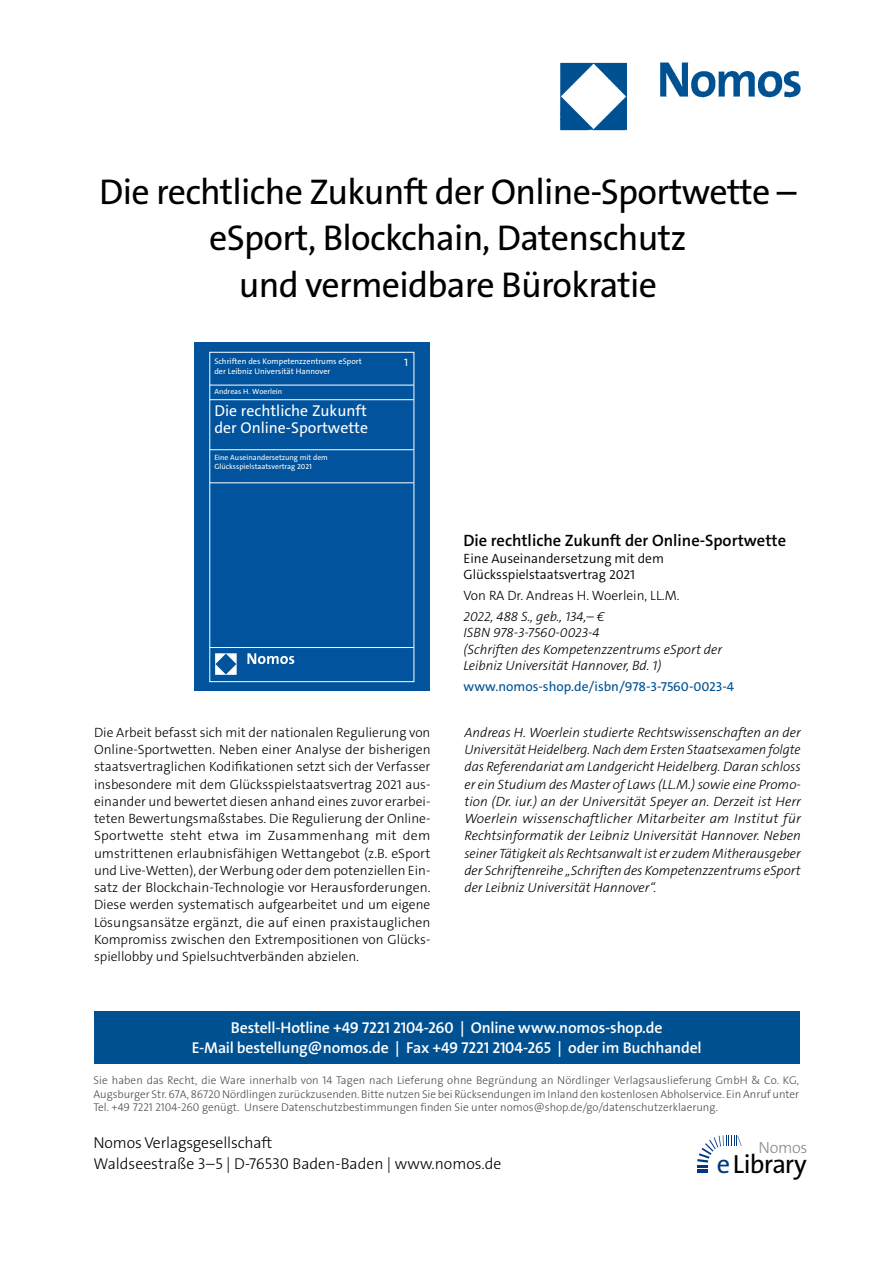
<style>
.page{position:relative;width:893px;height:1263px;background:#fff}
.page>*{position:absolute;margin:0;border:0;box-sizing:border-box;transform-origin:0 0}
.t1{font:36px/46.5px "The Sans Os F";letter-spacing:-.02em;color:#000;text-align:center}
.t2{font:26.4px "The Sans Os F";letter-spacing:-.03em;color:#000}
.t3{font:600 16.5px "The Sans C5";color:#000}
.t4{font:300 16.2px "The Sans Os F";letter-spacing:-.02em;color:#87888a}
.t5{font:600 15.75px/21px "The Sans Os F";letter-spacing:-.01em;color:#fff;text-align:center}
.t6{font:300 15.75px/21px "The Sans Os F";color:#000}
.t7{font:15.75px/16.8px "The Sans C5";color:#fff}
.t8{font:300 13.5px/17.2px "The Sans C5";color:#000;text-align:justify}
.t9{font:italic 300 13.5px/17.2px "The Sans C5";color:#000}
.t10{font:300 13.5px/16.5px "The Sans C5";color:#000}
.t11{font:13.5px "The Sans C5";color:#005192}
.t12{font:300 11.25px/13.5px "The Sans Os F";color:#4b4b4d;text-align:justify}
.t13{font:10.8px "The Sans C5";color:#fff}
.t14{font:8.1px/9.8px "The Sans C5";color:#fff}
.t15{font:7.65px/9.1px "The Sans C5";color:#fff}
.s1{color:#003882}
</style>
<div class="page">
<img style="left:559px;top:62px;width:242px;height:69px">
<div style="left:94px;top:1011px;width:705px;height:52px;background:#005192"></div>
<svg style="left:697px;top:1135px;width:45px;height:38px"></svg>
<div style="left:194px;top:342px;width:236px;height:349px;background:#00539c"></div>
<div style="left:209px;top:352px;width:205px;height:330px;border:1px solid #fff"></div>
<hr style="left:210px;top:385px;width:204px;height:1px;background:#fff">
<hr style="left:210px;top:449px;width:204px;height:1px;background:#fff">
<hr style="left:210px;top:482px;width:204px;height:1px;background:#fff">
<hr style="left:210px;top:647px;width:204px;height:1px;background:#fff">
<svg style="left:247px;top:653px;width:47px;height:11px"></svg>
<svg style="left:215px;top:653px;width:22px;height:22px"></svg>
<hr style="left:210px;top:399px;width:204px;height:1px;background:#fff">
<h1 class="t1" style="left:99px;top:172px;width:699px">Die rechtliche Zukunft der Online-Sportwette – eSport, Blockchain, Datenschutz<br>und vermeidbare Bürokratie</h1>
<p class="t14" style="left:214px;top:357px;width:149px">Schriften des Kompetenzzentrums eSport der Leibniz Universität Hannover</p>
<p class="t13" style="left:404px;top:355px;width:5px">1</p>
<p class="t15" style="left:214px;top:387px;width:69px">Andreas H. Woerlein</p>
<p class="t7" style="left:214px;top:402px;width:155px">Die rechtliche Zukunft der Online-Sportwette</p>
<p class="t15" style="left:214px;top:453px;width:115px">Eine Auseinandersetzung mit dem<br>Glücksspielstaatsvertrag 2021</p>
<p class="t3" style="left:463px;top:530px;width:324px">Die rechtliche Zukunft der Online-Sportwette</p>
<p class="t10" style="left:463px;top:550px;width:202px">Eine Auseinandersetzung mit dem<br>Glücksspielstaatsvertrag 2021</p>
<p class="t8" style="left:463px;top:587px;width:218px">Von RA Dr. Andreas H. Woerlein, LL.M.</p>
<p class="t9" style="left:463px;top:608px;width:260px;line-height:16.5px">2022, 488 S., geb., 134,– €<br>ISBN 978-3-7560-0023-4<br>(Schriften des Kompetenzzentrums eSport der Leibniz Universität Hannover, Bd. 1)</p>
<p class="t11" style="left:463px;top:678px;width:272px">www.nomos-shop.de/isbn/978-3-7560-0023-4</p>
<p class="t8" style="left:94px;top:724px;width:338px">Die Arbeit befasst sich mit der nationalen Regulierung von Online-Sportwetten. Neben einer Analyse der bisherigen staatsvertraglichen Kodifikationen setzt sich der Verfasser insbesondere mit dem Glücksspielstaatsvertrag 2021 aus&shy;einander und bewertet diesen anhand eines zuvor erarbei&shy;teten Bewertungsmaßstabes. Die Regulierung der Online-Sportwette steht etwa im Zusammenhang mit dem umstrittenen erlaubnisfähigen Wettangebot (z.B. eSport und Live-Wetten), der Werbung oder dem potenziellen Ein&shy;satz der Blockchain-Technologie vor Herausforderungen.<br>Diese werden systematisch aufgearbeitet und um eigene Lösungsansätze ergänzt, die auf einen praxistauglichen Kompromiss zwischen den Extrempositionen von Glücks&shy;spiellobby und Spielsuchtverbänden abzielen.</p>
<p class="t9" style="left:464px;top:724px;width:338px;text-align:justify">Andreas H. Woerlein studierte Rechtswissenschaften an der Universität Heidelberg. Nach dem Ersten Staatsexamen folgte das Referendariat am Landgericht Heidelberg. Daran schloss er ein Studium des Master of Laws (LL.M.) sowie eine Promo&shy;tion (Dr. iur.) an der Universität Speyer an. Derzeit ist Herr Woerlein wissenschaftlicher Mitarbeiter am Institut für Rechtsinformatik der Leibniz Universität Hannover. Neben seiner Tätigkeit als Rechtsanwalt ist er zudem Mitherausgeber der Schriftenreihe „Schriften des Kompetenzzentrums eSport der Leibniz Universität Hannover“.</p>
<p class="t5" style="left:192px;top:1017px;width:511px">Bestell-Hotline +49 7221 2104-260 | Online www.nomos-shop.de<br>E-Mail bestellung@nomos.de | Fax +49 7221 2104-265 | oder im Buchhandel</p>
<p class="t12" style="left:94px;top:1074px;width:707px">Sie haben das Recht, die Ware innerhalb von 14 Tagen nach Lieferung ohne Begründung an Nördlinger Verlagsauslieferung GmbH &amp; Co. KG, Augsburger Str. 67A, 86720 Nördlingen zurückzusenden. Bitte nutzen Sie bei Rücksendungen im Inland den kostenlosen Abholservice. Ein Anruf unter Tel. +49 7221 2104-260 genügt. Unsere Datenschutzbestimmungen finden Sie unter nomos@shop.de/go/datenschutzerklaerung.</p>
<p class="t6" style="left:94px;top:1133px;width:409px">Nomos Verlagsgesellschaft<br>Waldseestraße 3–5 | D-76530 Baden-Baden | www.nomos.de</p>
<p class="t4" style="left:758px;top:1137px;width:51px">Nomos</p>
<h2 class="t2" style="left:717px;top:1153px;width:91px"><span class="s1">e</span>Library</h2>
</div>
